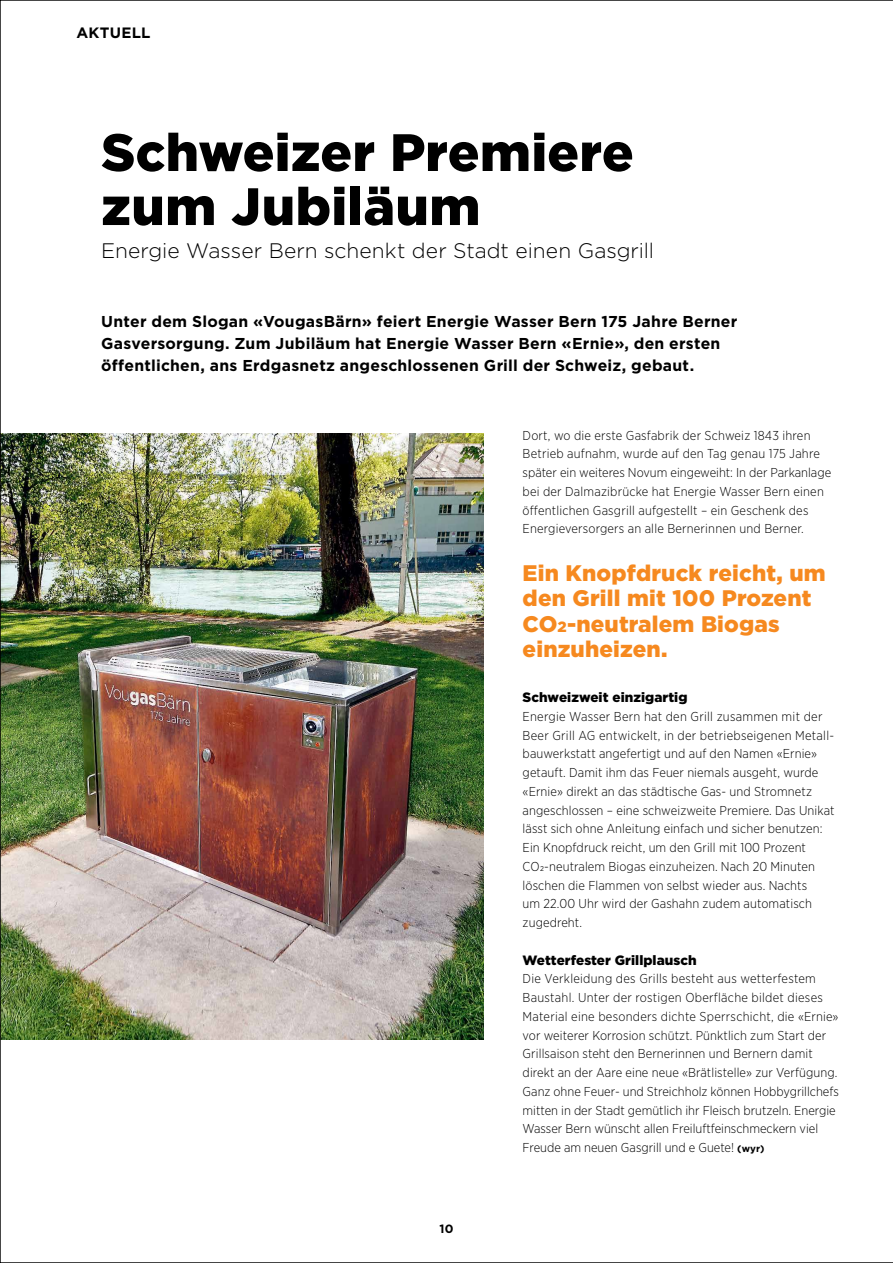
<style>
.page{position:relative;width:893px;height:1263px;background:#fff}
.page>*{position:absolute;margin:0;border:0;box-sizing:border-box;transform-origin:0 0}
.t1{font:900 52.5px/54px "Gotham";letter-spacing:.005em;color:#000}
.t2{font:900 22.5px/25.5px "Gotham";letter-spacing:.01em;color:#f6891f}
.t3{font:300 21px "Gotham";color:#000}
.t4{font:700 15.75px/21.8px "Gotham";letter-spacing:.015em;color:#000}
.t5{font:700 15px "Gotham";letter-spacing:.015em;color:#000}
.t6{font:900 13.5px "Gotham";letter-spacing:.005em;color:#000}
.t7{font:300 12.9px/18.8px "Gotham Narrow";letter-spacing:.01em;color:#000}
.t8{font:700 12px "Gotham";color:#000}
.s1{font-size:14.85px}
.s2{font-family:"Gotham";font-weight:700;font-size:9.75px}
</style>
<div class="page">
<img style="left:0;top:0;width:893px;height:1263px">
<p class="t5" style="left:77px;top:24px;width:75px">AKTUELL</p>
<h1 class="t1" style="left:101px;top:124px;width:534px">Schweizer Premiere zum Jubiläum</h1>
<h3 class="t3" style="left:101px;top:239px;width:554px">Energie Wasser Bern schenkt der Stadt einen Gasgrill</h3>
<p class="t4" style="left:101px;top:310px;width:638px">Unter dem Slogan «VougasBärn» feiert Energie Wasser Bern 175 Jahre Berner<br>Gasversorgung. Zum Jubiläum hat Energie Wasser Bern «Ernie», den ersten öffentlichen, ans Erdgasnetz angeschlossenen Grill der Schweiz, gebaut.</p>
<p class="t8" style="left:439px;top:1222px;width:16px">10</p>
<p class="t7" style="left:523px;top:425px;width:310px">Dort, wo die erste Gasfabrik der Schweiz 1843 ihren Betrieb aufnahm, wurde auf den Tag genau 175 Jahre später ein weiteres Novum eingeweiht: In der Parkanlage bei der Dalmazibrücke hat Energie Wasser Bern einen öffentlichen Gasgrill aufgestellt – ein Geschenk des Energieversorgers an alle Bernerinnen und Berner.</p>
<h2 class="t2" style="left:523px;top:559px;width:305px">Ein Knopfdruck reicht, um den Grill mit 100 Prozent<br>CO<span class="s1">2</span>-neutralem Biogas einzuheizen.</h2>
<p class="t6" style="left:523px;top:689px;width:166px">Schweizweit einzigartig</p>
<p class="t7" style="left:523px;top:707px;width:313px">Energie Wasser Bern hat den Grill zusammen mit der Beer Grill AG entwickelt, in der betriebseigenen Metall&shy;bauwerkstatt angefertigt und auf den Namen «Ernie» getauft. Damit ihm das Feuer niemals ausgeht, wurde «Ernie» direkt an das städtische Gas- und Stromnetz angeschlossen – eine schweizweite Premiere. Das Unikat lässt sich ohne Anleitung einfach und sicher benutzen:<br>Ein Knopfdruck reicht, um den Grill mit 100 Prozent CO2-neutralem Biogas einzuheizen. Nach 20 Minuten löschen die Flammen von selbst wieder aus. Nachts<br>um 22.00 Uhr wird der Gashahn zudem automatisch zugedreht.</p>
<p class="t6" style="left:523px;top:952px;width:176px">Wetterfester Grillplausch</p>
<p class="t7" style="left:523px;top:969px;width:318px">Die Verkleidung des Grills besteht aus wetterfestem Baustahl. Unter der rostigen Oberfläche bildet dieses Material eine besonders dichte Sperrschicht, die «Ernie» vor weiterer Korrosion schützt. Pünktlich zum Start der Grillsaison steht den Bernerinnen und Bernern damit direkt an der Aare eine neue «Brätlistelle» zur Verfügung.<br>Ganz ohne Feuer- und Streichholz können Hobbygrillchefs mitten in der Stadt gemütlich ihr Fleisch brutzeln. Energie Wasser Bern wünscht allen Freiluftfeinschmeckern viel Freude am neuen Gasgrill und e Guete! <span class="s2">(wyr)</span></p>
</div>
